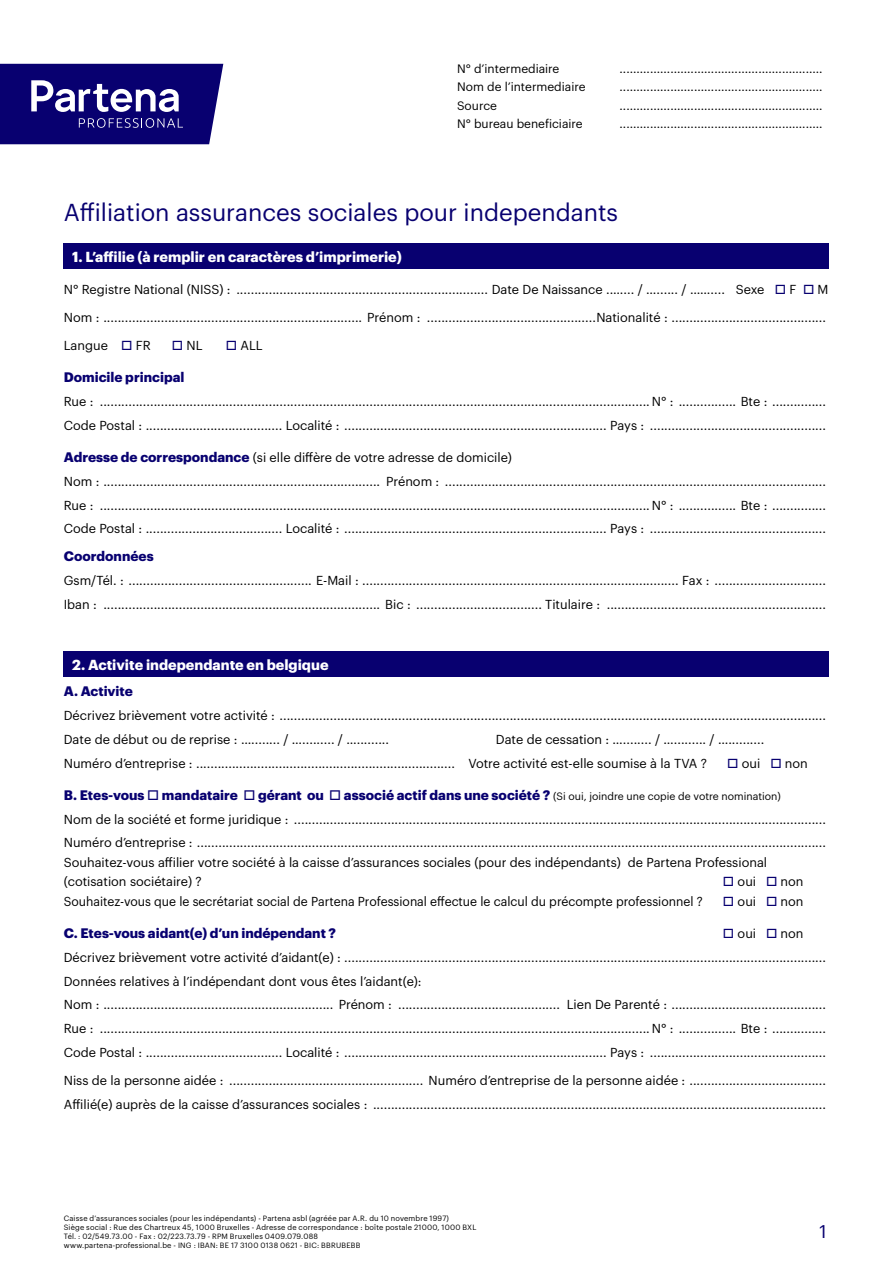
<style>
.page{position:relative;width:893px;height:1263px;background:#fff}
.page>*{position:absolute;margin:0;border:0;box-sizing:border-box;transform-origin:0 0}
.t1{font:24px "Graphik";color:#080070}
.t2{font:18px "Graphik";color:#080070}
.t3{font:700 14.25px "Graphik";color:#fff}
.t4{font:700 13.5px "Graphik";color:#080070}
.t5{font:12.75px/19.5px "Graphik";color:#000}
.t6{font:12.75px "Graphik";color:#000;scale:.96 1}
.t7{font:12px "Graphik";color:#000}
.t8{font:7.5px/9px "Graphik";letter-spacing:.02em;color:#000}
.s1{color:#080070}
.s2{font-weight:700;font-size:13.5px;color:#080070}
.s3{font-weight:400;font-size:10.5px;color:#000}
</style>
<div class="page">
<svg style="left:0;top:64px;width:223px;height:80px;background:#2c2585"></svg>
<div style="left:64px;top:244px;width:765px;height:25px;background:#080070"></div>
<div style="left:64px;top:651px;width:765px;height:26px;background:#080070"></div>
<p class="t7" style="left:457px;top:60px;width:104px">N° d’intermediaire</p>
<p class="t7" style="left:620px;top:60px;width:205px">............................................................</p>
<p class="t7" style="left:457px;top:78px;width:130px">Nom de l’intermediaire</p>
<p class="t7" style="left:620px;top:78px;width:205px">............................................................</p>
<p class="t7" style="left:457px;top:96px;width:41px">Source</p>
<p class="t7" style="left:620px;top:96px;width:205px">............................................................</p>
<p class="t7" style="left:457px;top:114px;width:127px">N° bureau beneficiaire</p>
<p class="t7" style="left:620px;top:114px;width:205px">............................................................</p>
<p class="t1" style="left:64px;top:194px;width:556px">Affiliation assurances sociales pour independants</p>
<p class="t3" style="left:72px;top:246px;width:331px">1. L’affilie (à remplir en caractères d’imprimerie)</p>
<p class="t5" style="left:64px;top:279px;width:766px">N° Registre National (NISS) : ...................................................................... Date De Naissance .….... / …...... / …….... Sexe <span class="s1">□</span> F <span class="s1">□</span> M</p>
<p class="t5" style="left:64px;top:307px;width:764px">Nom : ........................................................................ Prénom : ...............................................Nationalité : ...........................................</p>
<p class="t5" style="left:64px;top:335px;width:89px">Langue <span class="s1">□</span> FR</p>
<p class="t5" style="left:172px;top:335px;width:32px"><span class="s1">□</span> NL</p>
<p class="t5" style="left:226px;top:335px;width:38px"><span class="s1">□</span> ALL</p>
<p class="t4" style="left:64px;top:367px;width:122px">Domicile principal</p>
<p class="t5" style="left:64px;top:391px;width:764px">Rue : ......................................................................................................................................................... N° : ................ Bte : ...............</p>
<p class="t5" style="left:64px;top:414px;width:764px">Code Postal : ...................................... Localité : ......................................................................... Pays : .................................................</p>
<p class="t5" style="left:64px;top:447px;width:450px"><span class="s2">Adresse de correspondance</span> (si elle diffère de votre adresse de domicile)</p>
<p class="t5" style="left:64px;top:470px;width:764px">Nom : ............................................................................. Prénom : ..........................................................................................................</p>
<p class="t5" style="left:64px;top:494px;width:764px">Rue : ......................................................................................................................................................... N° : ................ Bte : ...............</p>
<p class="t5" style="left:64px;top:518px;width:764px">Code Postal : ...................................... Localité : ......................................................................... Pays : .................................................</p>
<p class="t4" style="left:64px;top:546px;width:91px">Coordonnées</p>
<p class="t5" style="left:64px;top:570px;width:764px">Gsm/Tél. : ................................................... E-Mail : ........................................................................................ Fax : ...............................</p>
<p class="t5" style="left:64px;top:593px;width:764px">Iban : ............................................................................. Bic : ................................... Titulaire : .............................................................</p>
<p class="t3" style="left:72px;top:654px;width:258px">2. Activite independante en belgique</p>
<p class="t4" style="left:64px;top:681px;width:71px">A. Activite</p>
<p class="t5" style="left:64px;top:705px;width:764px">Décrivez brièvement votre activité : ........................................................................................................................................................</p>
<p class="t5" style="left:64px;top:728px;width:327px">Date de début ou de reprise : …........ / …......... / ….........</p>
<p class="t5" style="left:496px;top:728px;width:270px">Date de cessation : …........ / …......... / …..........</p>
<p class="t5" style="left:64px;top:752px;width:645px">Numéro d’entreprise : ........................................................................ Votre activité est-elle soumise à la TVA ?</p>
<p class="t5" style="left:727px;top:752px;width:82px"><span class="s1">□</span> oui <span class="s1">□</span> non</p>
<p class="t4" style="left:64px;top:784px;width:718px">B. Etes-vous □ mandataire □ gérant ou □ associé actif dans une société ? <span class="s3">(Si oui, joindre une copie de votre nomination)</span></p>
<p class="t5" style="left:64px;top:808px;width:764px">Nom de la société et forme juridique : ....................................................................................................................................................</p>
<p class="t5" style="left:64px;top:832px;width:764px">Numéro d’entreprise : ...............................................................................................................................................................................</p>
<p class="t5" style="left:64px;top:851px;width:705px">Souhaitez-vous affilier votre société à la caisse d’assurances sociales (pour des indépendants) de Partena Professional (cotisation sociétaire) ?</p>
<p class="t5" style="left:723px;top:871px;width:82px"><span class="s1">□</span> oui <span class="s1">□</span> non</p>
<p class="t6" style="left:64px;top:892px;width:667px">Souhaitez-vous que le secrétariat social de Partena Professional effectue le calcul du précompte professionnel ?</p>
<p class="t5" style="left:723px;top:890px;width:82px"><span class="s1">□</span> oui <span class="s1">□</span> non</p>
<p class="t4" style="left:64px;top:923px;width:274px">C. Etes-vous aidant(e) d’un indépendant ?</p>
<p class="t5" style="left:723px;top:923px;width:82px"><span class="s1">□</span> oui <span class="s1">□</span> non</p>
<p class="t5" style="left:64px;top:946px;width:764px">Décrivez brièvement votre activité d’aidant(e) : ......................................................................................................................................</p>
<p class="t5" style="left:64px;top:970px;width:359px">Données relatives à l’indépendant dont vous êtes l’aidant(e):</p>
<p class="t5" style="left:64px;top:994px;width:764px">Nom : ................................................................ Prénom : ............................................. Lien De Parenté : ...........................................</p>
<p class="t5" style="left:64px;top:1018px;width:764px">Rue : ......................................................................................................................................................... N° : ................ Bte : ...............</p>
<p class="t5" style="left:64px;top:1041px;width:764px">Code Postal : ...................................... Localité : ......................................................................... Pays : .................................................</p>
<p class="t5" style="left:64px;top:1069px;width:764px">Niss de la personne aidée : ...................................................... Numéro d’entreprise de la personne aidée : ......................................</p>
<p class="t5" style="left:64px;top:1093px;width:764px">Affilié(e) auprès de la caisse d’assurances sociales : ..............................................................................................................................</p>
<p class="t8" style="left:64px;top:1213px;width:414px">Caisse d’assurances sociales (pour les indépendants) - Partena asbl (agréée par A.R. du 10 novembre 1997)<br>Siège social : Rue des Chartreux 45, 1000 Bruxelles - Adresse de correspondance : boîte postale 21000, 1000 BXL Tél. : 02/549.73.00 - Fax : 02/223.73.79 - RPM Bruxelles 0409.079.088<br>www.partena-professional.be - ING : IBAN: BE 17 3100 0138 0621 - BIC: BBRUBEBB</p>
<h2 class="t2" style="left:819px;top:1218px;width:9px">1</h2>
</div>
